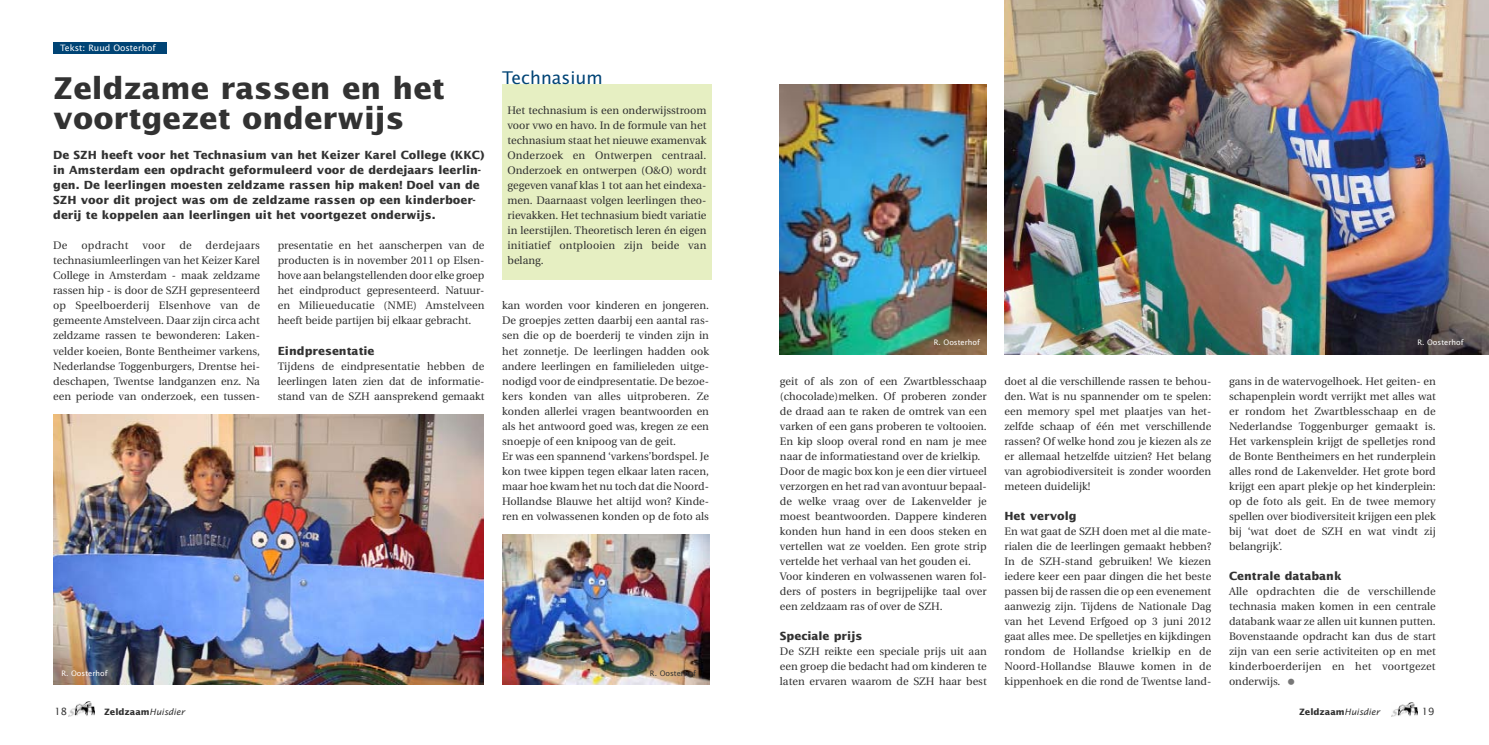
<style>
.page{position:relative;width:1489px;height:745px;background:#fff}
.page>*{position:absolute;margin:0;border:0;box-sizing:border-box;transform-origin:0 0}
.t1{font:700 30px/30px "Lucida Sans";color:#323232}
.t2{font:17.5px "Lucida Sans";color:#004475}
.t3{font:700 11.25px/15px "Lucida Sans";color:#323232}
.t4{font:10.88px/15px "Utopia";color:#323232;text-align:justify}
.t5{font:10.88px "Utopia";letter-spacing:.03em;color:#323232}
.t6{font:10px "Lucida Sans";color:#323232}
.t7{font:700 8.75px "Lucida Sans";color:#323232}
.t8{font:8.75px "Lucida Sans";color:#fff}
.t9{font:7.5px "Lucida Sans";color:#fff}
.t10{font:7.5px "Lucida Sans";color:#323232}
.s1{font-weight:400;font-style:italic}
</style>
<div class="page">
<img style="left:69px;top:701px;width:26px;height:14px">
<div style="left:53px;top:43px;width:114px;height:11px;background:#004475"></div>
<div style="left:502px;top:84px;width:209px;height:195px;background:#e6efc2"></div>
<img style="left:1004px;top:0;width:484px;height:354px">
<img style="left:780px;top:84px;width:206px;height:270px">
<img style="left:502px;top:534px;width:207px;height:150px">
<img style="left:54px;top:414px;width:430px;height:270px">
<img style="left:1391px;top:702px;width:26px;height:14px">
<p class="t8" style="left:60px;top:43px;width:97px">Tekst: Ruud Oosterhof</p>
<h1 class="t1" style="left:53px;top:73px;width:393px">Zeldzame rassen en het voortgezet onderwijs</h1>
<p class="t3" style="left:53px;top:147px;width:432px">De SZH heeft voor het Technasium van het Keizer Karel College (KKC) in Amsterdam een opdracht geformuleerd voor de derdejaars leerlin&shy;gen. De leerlingen moesten zeldzame rassen hip maken! Doel van de SZH voor dit project was om de zeldzame rassen op een kinderboer&shy;derij te koppelen aan leerlingen uit het voortgezet onderwijs.</p>
<p class="t4" style="left:278px;top:238px;width:208px">presentatie en het aanscherpen van de producten is in november 2011 op Elsen&shy;hove aan belangstellenden door elke groep het eindproduct gepresenteerd. Natuur&shy;en Milieueducatie (NME) Amstelveen heeft beide partijen bij elkaar gebracht.</p>
<p class="t3" style="left:278px;top:342px;width:98px">Eindpresentatie</p>
<p class="t4" style="left:278px;top:358px;width:208px">Tijdens de eindpresentatie hebben de leerlingen laten zien dat de informatie&shy;stand van de SZH aansprekend gemaakt</p>
<p class="t4" style="left:53px;top:238px;width:208px;text-indent:152px">derdejaars technasiumleerlingen van het Keizer Karel College in Amsterdam - maak zeldzame rassen hip - is door de SZH gepresenteerd op Speelboerderij Elsenhove van de gemeente Amstelveen. Daar zijn circa acht zeldzame rassen te bewonderen: Laken&shy;velder koeien, Bonte Bentheimer varkens, Nederlandse Toggenburgers, Drentse hei&shy;deschapen, Twentse landganzen enz. Na een periode van onderzoek, een tussen-</p>
<p class="t4" style="left:53px;top:238px;width:16px">De</p>
<p class="t5" style="left:81px;top:239px;width:49px">opdracht</p>
<p class="t4" style="left:142px;top:238px;width:25px">voor</p>
<p class="t4" style="left:179px;top:238px;width:14px">de</p>
<h2 class="t2" style="left:502px;top:67px;width:102px">Technasium</h2>
<p class="t4" style="left:507px;top:103px;width:200px">Het technasium is een onderwijsstroom voor vwo en havo. In de formule van het technasium staat het nieuwe examenvak Onderzoek en Ontwerpen centraal.<br>Onderzoek en ontwerpen (O&amp;O) wordt gegeven vanaf klas 1 tot aan het eindexa&shy;men. Daarnaast volgen leerlingen theo&shy;rievakken. Het technasium biedt variatie in leerstijlen. Theoretisch leren én eigen initiatief ontplooien zijn beide van belang.</p>
<p class="t4" style="left:502px;top:298px;width:208px;text-align:left">kan worden voor kinderen en jongeren.<br>De groepjes zetten daarbij een aantal ras&shy;sen die op de boerderij te vinden zijn in het zonnetje. De leerlingen hadden ook andere leerlingen en familieleden uitge&shy;nodigd voor de eindpresentatie. De bezoe&shy;kers konden van alles uitproberen. Ze konden allerlei vragen beantwoorden en als het antwoord goed was, kregen ze een snoepje of een knipoog van de geit.<br>Er was een spannend ‘varkens’bordspel. Je kon twee kippen tegen elkaar laten racen, maar hoe kwam het nu toch dat die Noord-Hollandse Blauwe het altijd won? Kinde&shy;ren en volwassenen konden op de foto als</p>
<p class="t9" style="left:61px;top:668px;width:48px">R. Oosterhof</p>
<p class="t10" style="left:650px;top:668px;width:48px">R. Oosterhof</p>
<p class="t6" style="left:54px;top:704px;width:14px">18</p>
<p class="t7" style="left:104px;top:706px;width:82px">Zeldzaam<span class="s1">Huisdier</span></p>
<p class="t9" style="left:933px;top:338px;width:48px">R. Oosterhof</p>
<p class="t9" style="left:1417px;top:338px;width:48px">R. Oosterhof</p>
<p class="t4" style="left:1004px;top:373px;width:208px">doet al die verschillende rassen te behou&shy;den. Wat is nu spannender om te spelen: een memory spel met plaatjes van het&shy;zelfde schaap of één met verschillende rassen? Of welke hond zou je kiezen als ze er allemaal hetzelfde uitzien? Het belang van agrobiodiversiteit is zonder woorden meteen duidelijk!</p>
<p class="t3" style="left:1004px;top:507px;width:74px">Het vervolg</p>
<p class="t4" style="left:1004px;top:523px;width:208px">En wat gaat de SZH doen met al die mate&shy;rialen die de leerlingen gemaakt hebben?<br>In de SZH-stand gebruiken! We kiezen iedere keer een paar dingen die het beste passen bij de rassen die op een evenement aanwezig zijn. Tijdens de Nationale Dag van het Levend Erfgoed op 3 juni 2012 gaat alles mee. De spelletjes en kijkdingen rondom de Hollandse krielkip en de Noord-Hollandse Blauwe komen in de kippenhoek en die rond de Twentse land-</p>
<p class="t4" style="left:1228px;top:373px;width:208px">gans in de watervogelhoek. Het geiten- en schapenplein wordt verrijkt met alles wat er rondom het Zwartblesschaap en de Nederlandse Toggenburger gemaakt is.<br>Het varkensplein krijgt de spelletjes rond de Bonte Bentheimers en het runderplein alles rond de Lakenvelder. Het grote bord krijgt een apart plekje op het kinderplein: op de foto als geit. En de twee memory spellen over biodiversiteit krijgen een plek bij ‘wat doet de SZH en wat vindt zij belangrijk’.</p>
<p class="t3" style="left:1228px;top:567px;width:114px">Centrale databank</p>
<p class="t4" style="left:1228px;top:583px;width:208px">Alle opdrachten die de verschillende technasia maken komen in een centrale databank waar ze allen uit kunnen putten.<br>Bovenstaande opdracht kan dus de start zijn van een serie activiteiten op en met kinderboerderijen en het voortgezet onderwijs.</p>
<p class="t4" style="left:780px;top:373px;width:208px;text-align:left">geit of als zon of een Zwartblesschaap (chocolade)melken. Of proberen zonder de draad aan te raken de omtrek van een varken of een gans proberen te voltooien.<br>En kip sloop overal rond en nam je mee naar de informatiestand over de krielkip.<br>Door de magic box kon je een dier virtueel verzorgen en het rad van avontuur bepaal&shy;de welke vraag over de Lakenvelder je moest beantwoorden. Dappere kinderen konden hun hand in een doos steken en vertellen wat ze voelden. Een grote strip vertelde het verhaal van het gouden ei.<br>Voor kinderen en volwassenen waren fol&shy;ders of posters in begrijpelijke taal over een zeldzaam ras of over de SZH.</p>
<p class="t3" style="left:780px;top:627px;width:84px">Speciale prijs</p>
<p class="t4" style="left:780px;top:643px;width:208px">De SZH reikte een speciale prijs uit aan een groep die bedacht had om kinderen te laten ervaren waarom de SZH haar best</p>
<p class="t7" style="left:1298px;top:706px;width:82px">Zeldzaam<span class="s1">Huisdier</span></p>
<p class="t6" style="left:1421px;top:704px;width:14px">19</p>
</div>
